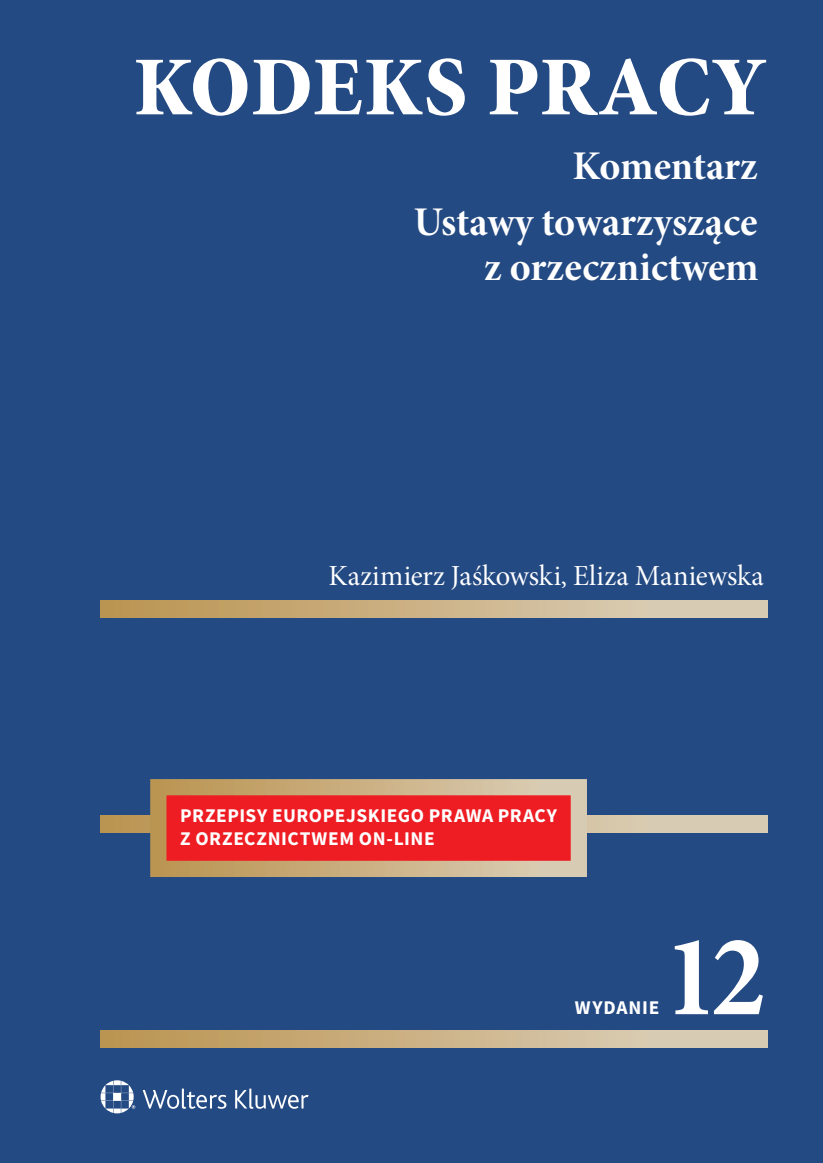
<style>
.page{position:relative;width:823px;height:1163px;background:#fff}
.page>*{position:absolute;margin:0;border:0;box-sizing:border-box;transform-origin:0 0}
.t1{font:116.6px "Minion Pro Bold Cn Subh";letter-spacing:-.015em;color:#fff}
.t2{font:700 condensed 116.6px "Minion Pro";color:#fff}
.t3{font:40.8px/55.6px "Minion Pro Bold Subh";color:#fff;text-align:right}
.t4{font:29.2px "Minion Pro Subh";color:#fff}
.t5{font:700 19.4px/23.4px "Source Sans Pro";letter-spacing:.03em;color:#fff}
</style>
<div class="page">
<div style="left:0;top:0;width:822px;height:1162px;background:#244a83"></div>
<svg style="left:100px;top:1080px;width:208px;height:33px"></svg>
<div style="left:100px;top:600px;width:667px;height:17px;background:linear-gradient(to right,#bb9451,#ddd3c0)"></div>
<div style="left:100px;top:1030px;width:667px;height:17px;background:linear-gradient(to right,#bb9451,#ddd3c0)"></div>
<svg style="left:100px;top:815px;width:667px;height:17px;background:#d2bf9e"></svg>
<svg style="left:142px;top:779px;width:452px;height:98px;background:#db554a"></svg>
<h1 class="t1" style="left:132px;top:-1px;width:635px">Kodeks pracy</h1>
<h2 class="t3" style="left:413px;top:138px;width:345px">Komentarz<br>Ustawy towarzyszące</h2>
<h2 class="t3" style="left:484px;top:239px;width:276px">z orzecznictwem</h2>
<h3 class="t4" style="left:328px;top:556px;width:436px">Kazimierz Jaśkowski, Eliza Maniewska</h3>
<p class="t5" style="left:180px;top:803px;width:378px">PRZEPISY EUROPEJSKIEGO PRAWA PRACY<br>Z ORZECZNICTWEM ON-LINE</p>
<p class="t5" style="left:574px;top:995px;width:86px">WYDANIE</p>
<h1 class="t2" style="left:670px;top:896px;width:96px">12</h1>
</div>
